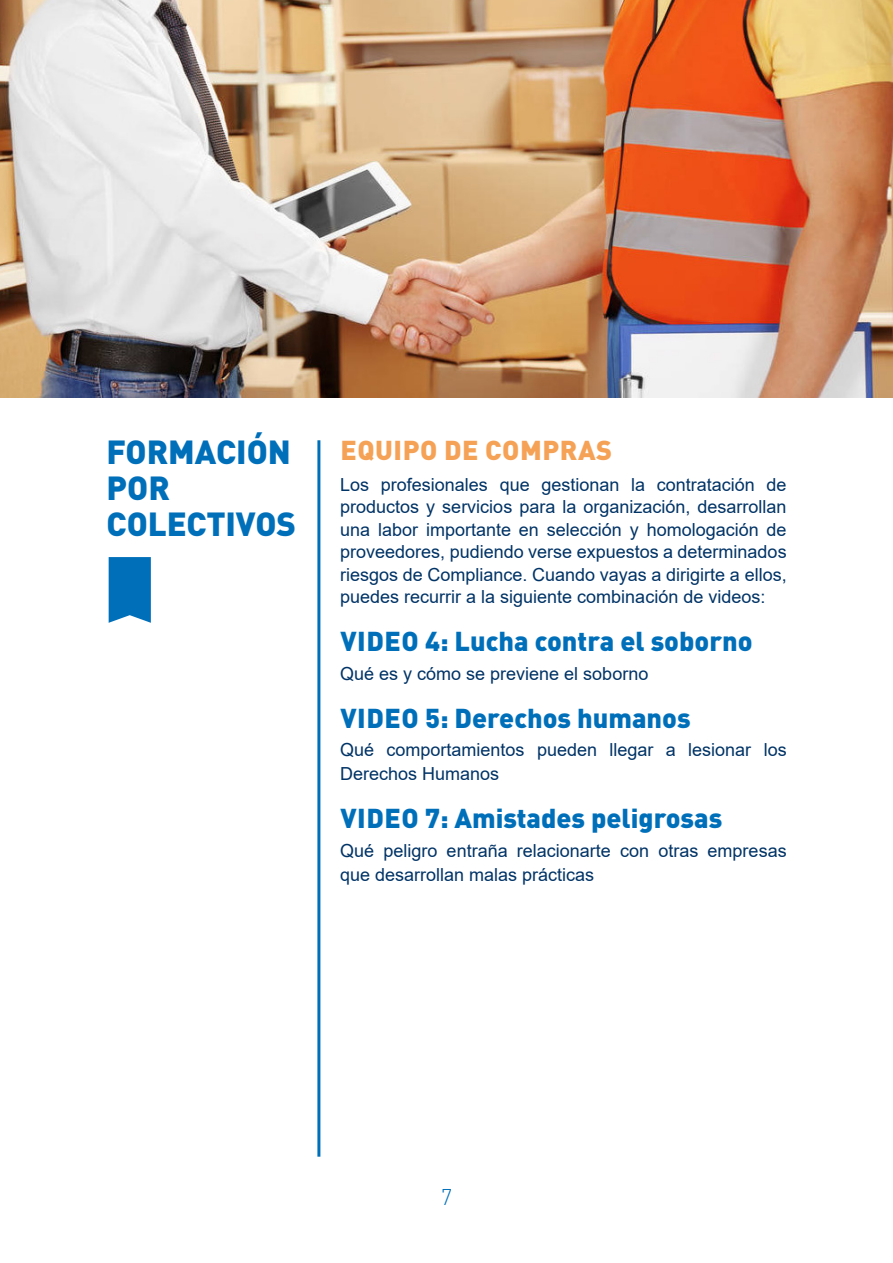
<style>
.page{position:relative;width:893px;height:1263px;background:#fff}
.page>*{position:absolute;margin:0;border:0;box-sizing:border-box;transform-origin:0 0}
.t1{font:900 33px/36px "DIN Pro";color:#006fba}
.t2{font:900 27px "DIN Pro";color:#006fba}
.t3{font:900 27px "DIN Pro";letter-spacing:.02em;color:#f5a256}
.t4{font:300 22.5px "DIN Pro";color:#006fba}
.t5{font:18px/22.5px "Arial";color:#036}
</style>
<div class="page">
<hr style="left:317px;top:440px;width:3px;height:717px;background:#006fba">
<img style="left:0;top:0;width:893px;height:398px">
<svg style="left:109px;top:557px;width:42px;height:66px;background:#1078be"></svg>
<h1 class="t1" style="left:107px;top:429px;width:191px">FORMACIÓN<br>POR<br>COLECTIVOS</h1>
<h2 class="t3" style="left:340px;top:426px;width:273px">EQUIPO DE COMPRAS</h2>
<p class="t5" style="left:340px;top:473px;width:448px;text-align:justify">Los profesionales que gestionan la contratación de productos y servicios para la organización, desarrollan una labor importante en selección y homologación de proveedores, pudiendo verse expuestos a determinados riesgos de Compliance. Cuando vayas a dirigirte a ellos, puedes recurrir a la siguiente combinación de videos:</p>
<h2 class="t2" style="left:340px;top:618px;width:414px">VIDEO 4: Lucha contra el soborno</h2>
<p class="t5" style="left:340px;top:662px;width:310px">Qué es y cómo se previene el soborno</p>
<h2 class="t2" style="left:340px;top:695px;width:352px">VIDEO 5: Derechos humanos</h2>
<p class="t5" style="left:340px;top:738px;width:448px;line-height:24px">Qué comportamientos pueden llegar a lesionar los<br>Derechos Humanos</p>
<h2 class="t2" style="left:340px;top:795px;width:383px">VIDEO 7: Amistades peligrosas</h2>
<p class="t5" style="left:340px;top:838px;width:448px;line-height:24px">Qué peligro entraña relacionarte con otras empresas que desarrollan malas prácticas</p>
<p class="t4" style="left:441px;top:1180px;width:13px">7</p>
</div>
